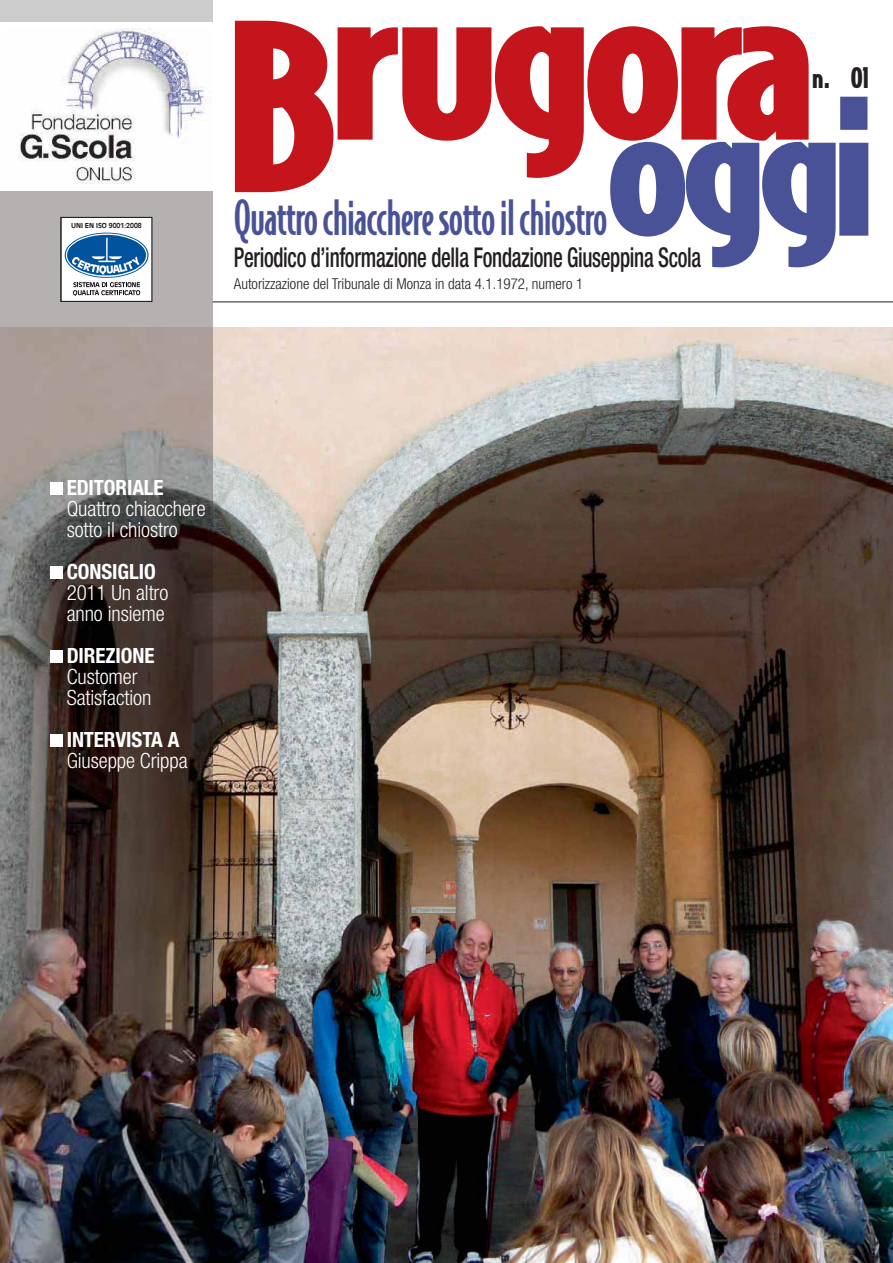
<style>
.page{position:relative;width:893px;height:1263px;background:#fff}
.page>*{position:absolute;margin:0;border:0;box-sizing:border-box;transform-origin:0 0}
.t1{font:900 217.5px "Bodega Sans";letter-spacing:-.045em;color:#c4151c;scale:1.15 1}
.t2{font:500 46.2px "Bodega Sans";letter-spacing:-.015em;color:#495296;scale:.91 1}
.t3{font:500 condensed 27.3px "Helvetica Neue LT Std";letter-spacing:-.015em;color:#231f20;scale:.77 1}
.t4{font:900 27px "Bodega Sans";color:#231f20}
.t5{font:300 condensed 21px/21px "Helvetica Neue LT Std";letter-spacing:-.005em;color:#fff}
.t6{font:700 condensed 21px "Helvetica Neue LT Std";letter-spacing:-.005em;color:#fff}
.t7{font:300 condensed 15px "Helvetica Neue LT Std";color:#231f20}
.t8{font:700 6.75px "Antique Olive Std";color:#231f20}
.s1{font-size:222px}
</style>
<div class="page">
<div style="left:0;top:0;width:213px;height:21px;background:#ccc"></div>
<img style="left:19px;top:29px;width:192px;height:154px">
<img style="left:213px;top:327px;width:680px;height:936px">
<div style="left:0;top:191px;width:213px;height:136px;background:#b5b1b0"></div>
<img style="left:0;top:327px;width:213px;height:936px">
<div style="left:61px;top:217px;width:91px;height:84px;background:#fff"></div>
<svg style="left:65px;top:232px;width:83px;height:64px"></svg>
<div style="left:60px;top:217px;width:92px;height:85px;border:1px solid #231f20"></div>
<div style="left:50px;top:566px;width:12px;height:13px;background:#fff"></div>
<div style="left:50px;top:734px;width:12px;height:13px;background:#fff"></div>
<div style="left:50px;top:650px;width:12px;height:13px;background:#fff"></div>
<div style="left:50px;top:482px;width:12px;height:13px;background:#fff"></div>
<hr style="left:213px;top:302px;width:680px;height:1px;background:#231f20">
<p class="t8" style="left:71px;top:222px;width:72px">UNI EN ISO 9001:2008</p>
<h1 class="t1" style="left:223px;top:-63px;width:571px"><span class="s1">B</span>rugora<sub>oggi</sub></h1>
<p class="t4" style="left:812px;top:63px;width:59px">n. 01</p>
<h2 class="t2" style="left:234px;top:190px;width:412px">Quattrochiaccheresotto ilchiostro</h2>
<h3 class="t3" style="left:234px;top:247px;width:608px">Periodico d’informazione della Fondazione Giuseppina Scola</h3>
<p class="t7" style="left:234px;top:278px;width:351px">Autorizzazione del Tribunale di Monza in data 4.1.1972, numero 1</p>
<p class="t6" style="left:67px;top:480px;width:98px">EDITORIALE</p>
<p class="t5" style="left:67px;top:500px;width:140px">Quattro chiacchere sotto il chiostro</p>
<p class="t6" style="left:67px;top:564px;width:90px">CONSIGLIO</p>
<p class="t5" style="left:67px;top:584px;width:103px">2011 Un altro anno insieme</p>
<p class="t6" style="left:67px;top:648px;width:89px">DIREZIONE</p>
<p class="t5" style="left:67px;top:668px;width:86px">Customer<br>Satisfaction</p>
<p class="t6" style="left:67px;top:732px;width:114px">INTERVISTA A</p>
<p class="t5" style="left:67px;top:752px;width:122px">Giuseppe Crippa</p>
</div>
